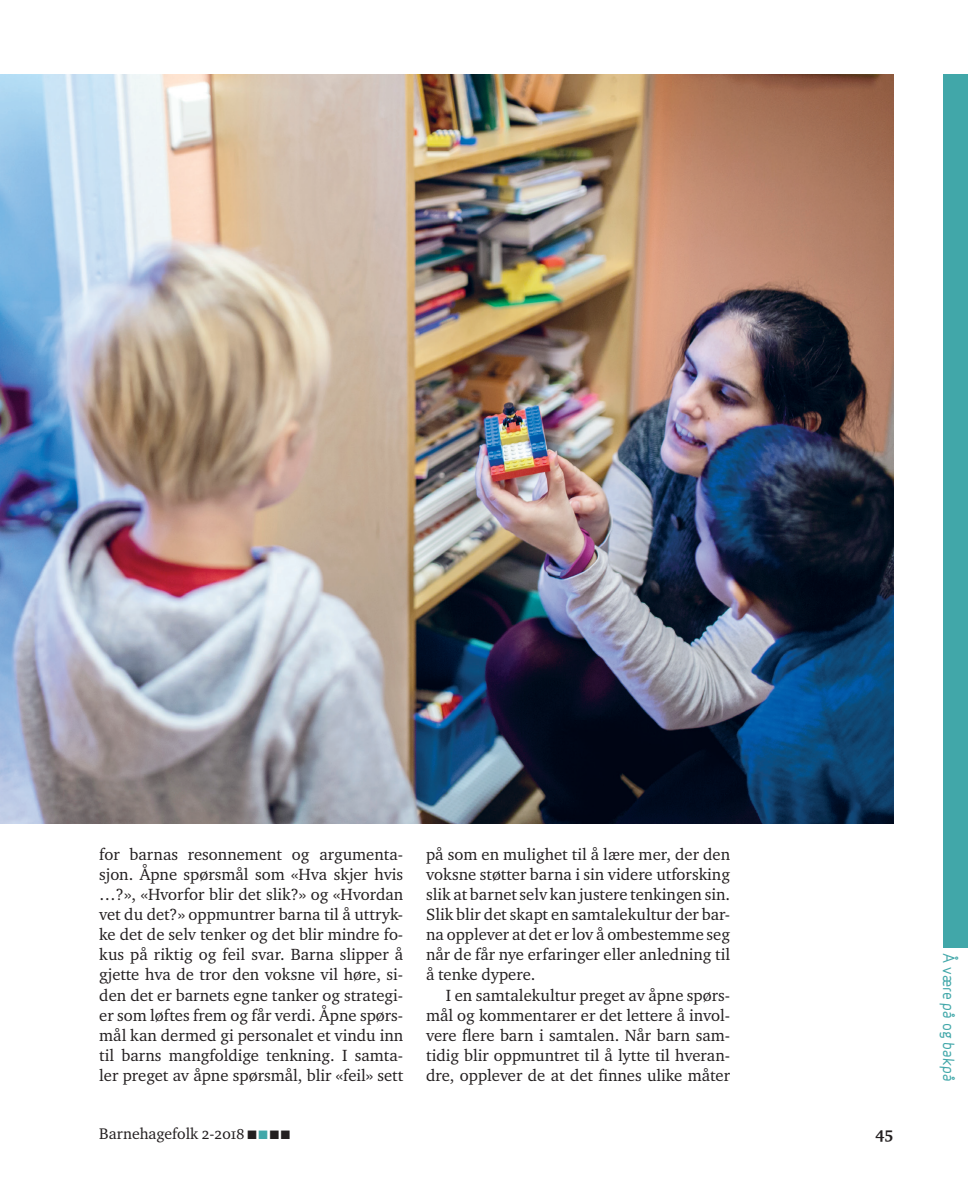
<style>
.page{position:relative;width:968px;height:1191px;background:#fff}
.page>*{position:absolute;margin:0;border:0;box-sizing:border-box;transform-origin:0 0}
.t1{font:17.5px "Charter ITC Bold OS";color:#231f20}
.Brødtekst_u_inntrykk{font:16.62px/20.1px "Charter ITC Regu OS";color:#231f20;text-align:justify}
.Brødtekst{font:16.62px/20.1px "Charter ITC Regu OS";color:#231f20;text-align:justify}
.t2{font:15.75px "Charter ITC Regu OS";color:#231f20}
.t3{font:15.75px "Jacobs Sans";color:#41a7a9}
.s1{color:#41a7a9}
.s2{font-style:italic}
</style>
<div class="page">
<div style="left:942px;top:74px;width:25px;height:873px;background:#41a7a9"></div>
<img style="left:0;top:74px;width:893px;height:749px">
<p class="Brødtekst_u_inntrykk" style="left:99px;top:843px;width:305px">for barnas resonnement og argumenta&shy;sjon. Åpne spørsmål som «Hva skjer hvis …?», «Hvorfor blir det slik?» og «Hvordan vet du det?» oppmuntrer barna til å uttryk&shy;ke det de selv tenker og det blir mindre fo&shy;kus på riktig og feil svar. Barna slipper å gjette hva de tror den voksne vil høre, si&shy;den det er barnets egne tanker og strategi&shy;er som løftes frem og får verdi. Åpne spørs&shy;mål kan dermed gi personalet et vindu inn til barns mangfoldige tenkning. I samta&shy;ler preget av åpne spørsmål, blir «feil» sett</p>
<p class="Brødtekst_u_inntrykk" style="left:426px;top:843px;width:305px">på som en mulighet til å lære mer, der den voksne støtter barna i sin videre utforsking slik at barnet selv kan justere tenkingen sin.<br>Slik blir det skapt en samtalekultur der bar&shy;na opplever at det er lov å ombestemme seg når de får nye erfaringer eller anledning til å tenke dypere.</p>
<p class="Brødtekst" style="left:426px;top:984px;width:305px;text-indent:20px">I en samtalekultur preget av åpne spørs&shy;mål og kommentarer er det lettere å invol&shy;vere flere barn i samtalen. Når barn sam&shy;tidig blir oppmuntret til å lytte til hveran&shy;dre, opplever de at det finnes ulike måter</p>
<p class="t2" style="left:99px;top:1124px;width:192px">Barnehagefolk 2-2018 ■ <span class="s1">■</span> ■ ■</p>
<p class="t1" style="left:875px;top:1122px;width:19px">45</p>
<p class="t3" style="left:958px;top:953px;width:130px;rotate:90deg">Å være <span class="s2">på</span> og <span class="s2">bakpå</span></p>
</div>
